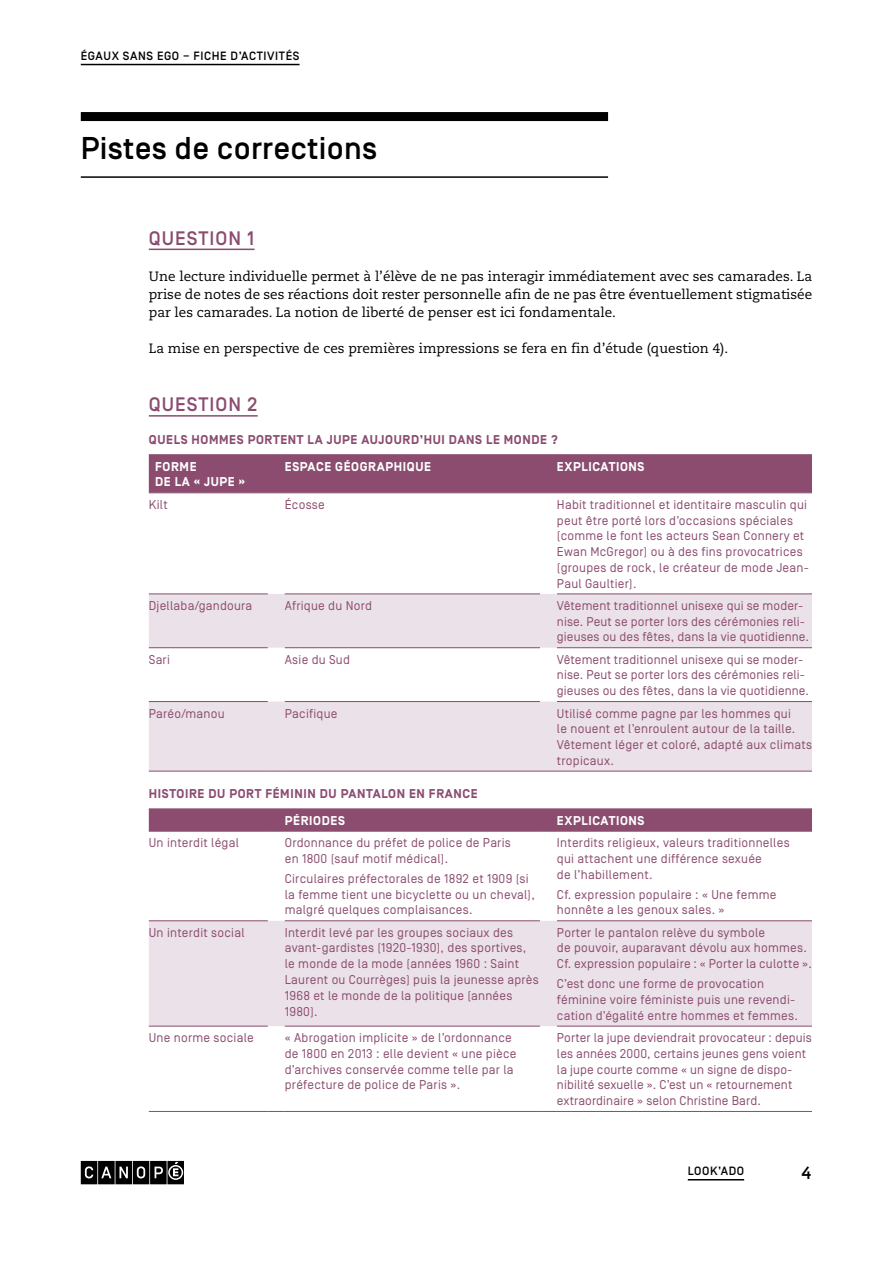
<style>
.page{position:relative;width:893px;height:1263px;background:#fff}
.page>*{position:absolute;margin:0;border:0;box-sizing:border-box;transform-origin:0 0}
.Titre_1{font:500 31.5px "Simplon BP";letter-spacing:.01em;color:#000}
.Titre_2{font:500 19.5px "Simplon BP";color:#8b4c6f}
.t1{font:500 18px "Simplon BP Mono";color:#000}
.Texte_courant{font:13.5px/18px "Caecilia LT Std";color:#000;text-align:justify}
.Tableau_encadre_text{font:12.75px/15.8px "Simplon BP Regular";letter-spacing:.02em;color:#8b4c6f}
.Tableau_encadre_sous{font:700 12.75px "Simplon BP";letter-spacing:.05em;color:#8b4c6f}
.Tableau_tetiere{font:700 12.75px/15.8px "Simplon BP";letter-spacing:.05em;color:#fff}
.t2{font:500 12px "Simplon BP";letter-spacing:.05em;color:#000}
</style>
<div class="page">
<hr style="left:81px;top:64px;width:219px;height:1px;background:#000">
<svg style="left:81px;top:1161px;width:103px;height:23px;background:#2f2f2f"></svg>
<hr style="left:688px;top:1179px;width:56px;height:1px;background:#000">
<hr style="left:149px;top:249px;width:106px;height:1px;background:#8b4c6f">
<hr style="left:149px;top:415px;width:109px;height:2px;background:#8b4c6f">
<svg style="left:149px;top:493px;width:663px;height:101px"></svg>
<svg style="left:149px;top:594px;width:663px;height:177px;fill:#ebe1e8"></svg>
<div style="left:149px;top:454px;width:663px;height:39px;background:#8b4c6f"></div>
<hr style="left:557px;top:492px;width:255px;height:1px;background:#8b4c6f">
<hr style="left:149px;top:593px;width:119px;height:1px;background:#8b4c6f">
<hr style="left:285px;top:593px;width:255px;height:1px;background:#8b4c6f">
<hr style="left:557px;top:593px;width:255px;height:1px;background:#8b4c6f">
<hr style="left:149px;top:647px;width:119px;height:1px;background:#8b4c6f">
<hr style="left:285px;top:647px;width:255px;height:1px;background:#8b4c6f">
<hr style="left:557px;top:647px;width:255px;height:1px;background:#8b4c6f">
<hr style="left:149px;top:701px;width:119px;height:1px;background:#8b4c6f">
<hr style="left:285px;top:701px;width:255px;height:1px;background:#8b4c6f">
<hr style="left:557px;top:701px;width:255px;height:1px;background:#8b4c6f">
<hr style="left:149px;top:771px;width:119px;height:1px;background:#8b4c6f">
<svg style="left:268px;top:771px;width:17px;height:1px"></svg>
<hr style="left:285px;top:771px;width:255px;height:1px;background:#8b4c6f">
<svg style="left:540px;top:771px;width:17px;height:1px"></svg>
<hr style="left:557px;top:771px;width:255px;height:1px;background:#8b4c6f">
<div style="left:149px;top:921px;width:663px;height:105px;background:#ebe1e8"></div>
<div style="left:149px;top:808px;width:663px;height:24px;background:#8b4c6f"></div>
<hr style="left:557px;top:831px;width:255px;height:1px;background:#8b4c6f">
<hr style="left:149px;top:920px;width:119px;height:1px;background:#8b4c6f">
<hr style="left:285px;top:920px;width:255px;height:1px;background:#8b4c6f">
<hr style="left:557px;top:920px;width:255px;height:1px;background:#8b4c6f">
<hr style="left:149px;top:1026px;width:119px;height:1px;background:#8b4c6f">
<hr style="left:285px;top:1026px;width:255px;height:1px;background:#8b4c6f">
<hr style="left:557px;top:1026px;width:255px;height:1px;background:#8b4c6f">
<hr style="left:149px;top:1111px;width:119px;height:1px;background:#8b4c6f">
<svg style="left:268px;top:1111px;width:17px;height:1px"></svg>
<hr style="left:285px;top:1111px;width:255px;height:1px;background:#8b4c6f">
<svg style="left:540px;top:1111px;width:17px;height:1px"></svg>
<hr style="left:557px;top:1111px;width:255px;height:1px;background:#8b4c6f">
<div style="left:81px;top:112px;width:527px;height:9px;background:#000"></div>
<hr style="left:81px;top:176px;width:527px;height:2px;background:#000">
<p class="t2" style="left:81px;top:49px;width:220px">ÉGAUX SANS EGO – FICHE D’ACTIVITÉS</p>
<p class="Titre_1" style="left:81px;top:130px;width:298px">Pistes de corrections</p>
<p class="Titre_2" style="left:149px;top:227px;width:25px">QUESTION</p>
<p class="Titre_2" style="left:247px;top:227px;width:9px">1</p>
<p class="Texte_courant" style="left:149px;top:267px;width:665px">Une lecture individuelle permet à l’élève de ne pas interagir immédiatement avec ses camarades. La prise de notes de ses réactions doit rester personnelle afin de ne pas être éventuellement stigmatisée par les camarades. La notion de liberté de penser est ici fondamentale.</p>
<p class="Texte_courant" style="left:149px;top:339px;width:581px">La mise en perspective de ces premières impressions se fera en fin d’étude (question 4).</p>
<p class="Titre_2" style="left:149px;top:393px;width:25px">QUESTION</p>
<p class="Titre_2" style="left:247px;top:393px;width:12px">2</p>
<p class="Tableau_encadre_sous" style="left:149px;top:432px;width:411px">QUELS HOMMES PORTENT LA JUPE AUJOURD’HUI DANS LE MONDE ?</p>
<p class="Tableau_tetiere" style="left:155px;top:459px;width:91px">FORME<br>DE LA « JUPE »</p>
<p class="Tableau_tetiere" style="left:285px;top:459px;width:148px">ESPACE GÉOGRAPHIQUE</p>
<p class="Tableau_tetiere" style="left:557px;top:459px;width:89px">EXPLICATIONS</p>
<p class="Tableau_encadre_text" style="left:149px;top:496px;width:20px">Kilt</p>
<p class="Tableau_encadre_text" style="left:285px;top:496px;width:42px">Écosse</p>
<p class="Tableau_encadre_text" style="left:557px;top:496px;width:253px">Habit traditionnel et identitaire masculin qui peut être porté lors d’occasions spéciales (comme le font les acteurs Sean Connery et Ewan McGregor) ou à des fins provocatrices (groupes de rock, le créateur de mode Jean-Paul Gaultier).</p>
<p class="Tableau_encadre_text" style="left:149px;top:597px;width:105px">Djellaba/gandoura</p>
<p class="Tableau_encadre_text" style="left:285px;top:597px;width:89px">Afrique du Nord</p>
<p class="Tableau_encadre_text" style="left:557px;top:597px;width:254px">Vêtement traditionnel unisexe qui se moder&shy;nise. Peut se porter lors des cérémonies reli&shy;gieuses ou des fêtes, dans la vie quotidienne.</p>
<p class="Tableau_encadre_text" style="left:149px;top:651px;width:23px">Sari</p>
<p class="Tableau_encadre_text" style="left:285px;top:651px;width:67px">Asie du Sud</p>
<p class="Tableau_encadre_text" style="left:557px;top:651px;width:254px">Vêtement traditionnel unisexe qui se moder&shy;nise. Peut se porter lors des cérémonies reli&shy;gieuses ou des fêtes, dans la vie quotidienne.</p>
<p class="Tableau_encadre_text" style="left:149px;top:705px;width:77px">Paréo/manou</p>
<p class="Tableau_encadre_text" style="left:285px;top:705px;width:54px">Pacifique</p>
<p class="Tableau_encadre_text" style="left:557px;top:705px;width:257px">Utilisé comme pagne par les hommes qui<br>le nouent et l’enroulent autour de la taille.<br>Vêtement léger et coloré, adapté aux climats tropicaux.</p>
<p class="Tableau_encadre_sous" style="left:149px;top:786px;width:330px">HISTOIRE DU PORT FÉMININ DU PANTALON EN FRANCE</p>
<p class="Tableau_tetiere" style="left:285px;top:813px;width:62px">PÉRIODES</p>
<p class="Tableau_tetiere" style="left:557px;top:813px;width:89px">EXPLICATIONS</p>
<p class="Tableau_encadre_text" style="left:149px;top:835px;width:92px">Un interdit légal</p>
<p class="Tableau_encadre_text" style="left:285px;top:835px;width:228px">Ordonnance du préfet de police de Paris en 1800 (sauf motif médical).</p>
<p class="Tableau_encadre_text" style="left:285px;top:870px;width:252px">Circulaires préfectorales de 1892 et 1909 (si la femme tient une bicyclette ou un cheval), malgré quelques complaisances.</p>
<p class="Tableau_encadre_text" style="left:557px;top:835px;width:234px">Interdits religieux, valeurs traditionnelles qui attachent une différence sexuée<br>de l’habillement.</p>
<p class="Tableau_encadre_text" style="left:557px;top:886px;width:221px">Cf. expression populaire : « Une femme honnête a les genoux sales. »</p>
<p class="Tableau_encadre_text" style="left:149px;top:924px;width:97px">Un interdit social</p>
<p class="Tableau_encadre_text" style="left:285px;top:924px;width:256px">Interdit levé par les groupes sociaux des avant-gardistes (1920-1930), des sportives, le monde de la mode (années 1960 : Saint Laurent ou Courrèges) puis la jeunesse après 1968 et le monde de la politique (années 1980).</p>
<p class="Tableau_encadre_text" style="left:557px;top:924px;width:252px">Porter le pantalon relève du symbole<br>de pouvoir, auparavant dévolu aux hommes.</p>
<p class="Tableau_encadre_text" style="left:557px;top:956px;width:257px">Cf. expression populaire : « Porter la culotte ».</p>
<p class="Tableau_encadre_text" style="left:557px;top:976px;width:242px">C’est donc une forme de provocation féminine voire féministe puis une revendi&shy;cation d’égalité entre hommes et femmes.</p>
<p class="Tableau_encadre_text" style="left:149px;top:1030px;width:107px">Une norme sociale</p>
<p class="Tableau_encadre_text" style="left:285px;top:1030px;width:233px">« Abrogation implicite » de l’ordonnance de 1800 en 2013 : elle devient « une pièce d’archives conservée comme telle par la préfecture de police de Paris ».</p>
<p class="Tableau_encadre_text" style="left:557px;top:1030px;width:257px">Porter la jupe deviendrait provocateur : depuis</p>
<p class="Tableau_encadre_text" style="left:557px;top:1045px;width:251px">les années 2000, certains jeunes gens voient</p>
<p class="Tableau_encadre_text" style="left:557px;top:1061px;width:237px;text-align:justify">la jupe courte comme « un signe de dispo&shy;nibilité sexuelle ». C’est un « retournement extraordinaire » selon Christine Bard.</p>
<p class="t2" style="left:688px;top:1164px;width:58px">Look’Ado</p>
<h3 class="t1" style="left:801px;top:1161px;width:12px">4</h3>
</div>
